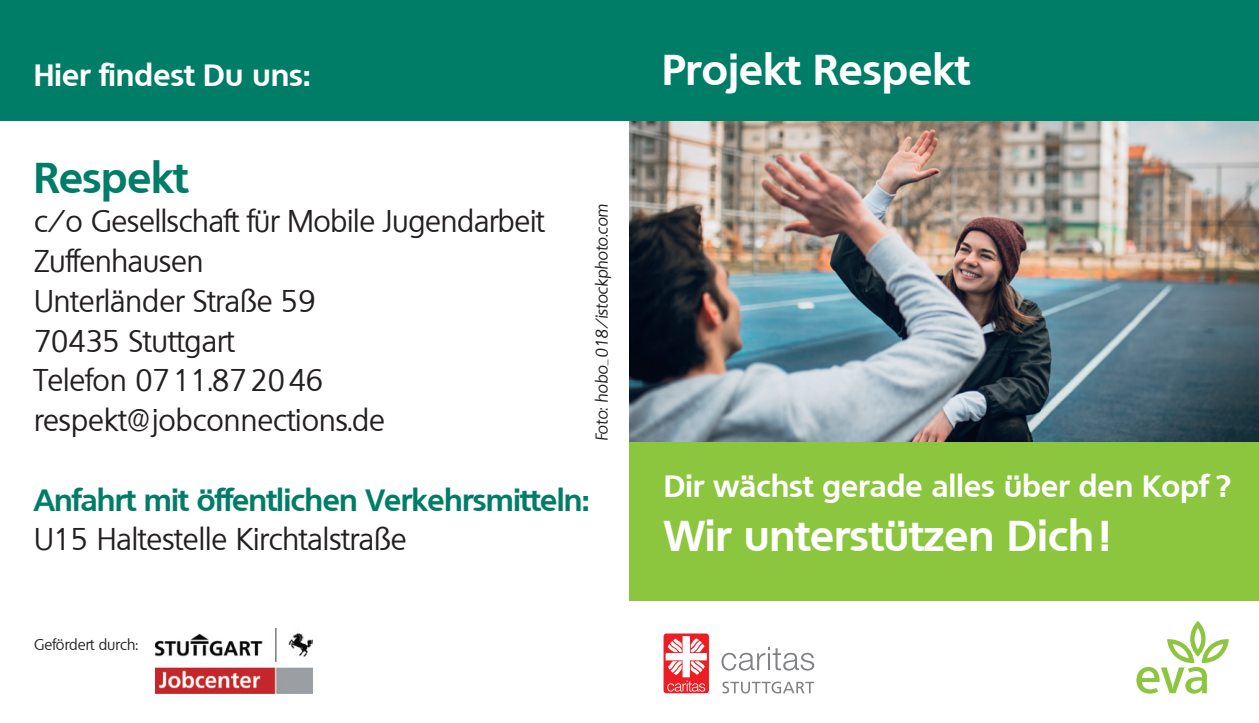
<style>
.page{position:relative;width:1259px;height:723px;background:#fff}
.page>*{position:absolute;margin:0;border:0;box-sizing:border-box;transform-origin:0 0}
.t1{font:700 42px "Quebec";letter-spacing:.01em;color:#fff}
.t2{font:700 42px "Quebec";color:#007d67}
.t3{font:30px/39.6px "Quebec";color:#231f20}
.t4{font:700 30px "Quebec";letter-spacing:.01em;color:#fff}
.t5{font:700 30px "Quebec";letter-spacing:-.005em;color:#007d67}
.t6{font:italic 16.5px "Quebec";color:#231f20}
.t7{font:15px "Quebec";color:#231f20}
</style>
<div class="page">
<div style="left:629px;top:441px;width:630px;height:160px;background:#8bc63e"></div>
<img style="left:629px;top:121px;width:630px;height:320px">
<div style="left:0;top:0;width:1259px;height:121px;background:#007d67"></div>
<div style="left:663px;top:633px;width:46px;height:60px;background:#ee1d23;border-radius:3px"></div>
<svg style="left:665px;top:636px;width:42px;height:55px"></svg>
<svg style="left:721px;top:647px;width:93px;height:23px"></svg>
<svg style="left:722px;top:681px;width:92px;height:12px"></svg>
<img style="left:156px;top:628px;width:156px;height:65px">
<svg style="left:1136px;top:621px;width:92px;height:72px"></svg>
<p class="t4" style="left:34px;top:56px;width:278px">Hier findest Du uns:</p>
<h1 class="t1" style="left:662px;top:43px;width:309px">Projekt Respekt</h1>
<h1 class="t2" style="left:34px;top:150px;width:155px">Respekt</h1>
<p class="t3" style="left:34px;top:202px;width:512px">c/o Gesellschaft für Mobile Jugendarbeit<br>Zuffenhausen<br>Unterländer Straße 59<br>70435 Stuttgart<br>Telefon 0711.872046 respekt@jobconnections.de</p>
<p class="t6" style="left:591px;top:441px;width:239px;rotate:-90deg">Foto: hobo_018/istockphoto.com</p>
<p class="t5" style="left:34px;top:480px;width:557px">Anfahrt mit öffentlichen Verkehrsmitteln:</p>
<p class="t3" style="left:34px;top:520px;width:374px">U15 Haltestelle Kirchtalstraße</p>
<p class="t7" style="left:34px;top:635px;width:106px">Gefördert durch:</p>
<p class="t4" style="left:664px;top:467px;width:568px">Dir wächst gerade alles über den Kopf ?</p>
<h1 class="t1" style="left:664px;top:508px;width:447px">Wir unterstützen Dich!</h1>
</div>
